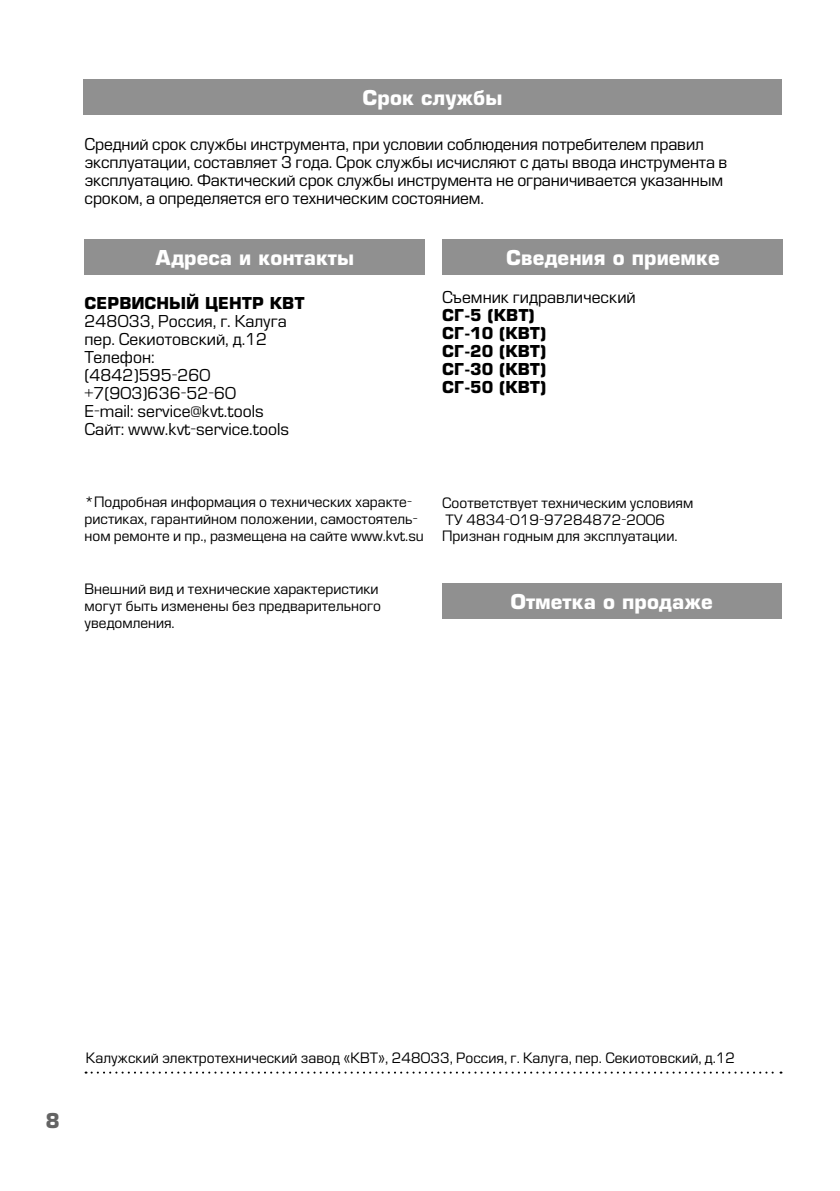
<style>
.page{position:relative;width:840px;height:1191px;background:#fff}
.page>*{position:absolute;margin:0;border:0;box-sizing:border-box;transform-origin:0 0}
.t1{font:700 20px "Europe";color:#fff}
.t2{font:700 20px "Europe";color:#646464}
.t3{font:16px/18px "Europe";letter-spacing:-.01em;color:#000}
.t4{font:700 16px/18px "Europe";color:#000}
.t5{font:14px/16.8px "Europe";color:#000}
</style>
<div class="page">
<div style="left:442px;top:240px;width:340px;height:35px;background:#909090"></div>
<div style="left:84px;top:240px;width:341px;height:35px;background:#909090"></div>
<div style="left:441px;top:584px;width:340px;height:35px;background:#909090"></div>
<svg style="left:85px;top:1071px;width:696px;height:2px"></svg>
<div style="left:83px;top:79px;width:698px;height:36px;background:#909090"></div>
<p class="t1" style="left:362px;top:86px;width:141px">Срок службы</p>
<p class="t3" style="left:84px;top:135px;width:644px">Средний срок службы инструмента, при условии соблюдения потребителем правил эксплуатации, составляет 3 года. Срок службы исчисляют с даты ввода инструмента в эксплуатацию. Фактический срок службы инструмента не ограничивается указанным сроком, а определяется его техническим состоянием.</p>
<p class="t1" style="left:155px;top:246px;width:200px">Адреса и контакты</p>
<p class="t4" style="left:84px;top:294px;width:221px">СЕРВИСНЫЙ ЦЕНТР КВТ</p>
<p class="t3" style="left:84px;top:313px;width:206px">248033, Россия, г. Калуга пер. Секиотовский, д.12<br>Телефон:<br>(4842)595-260 +7(903)636-52-60<br>E-mail: service@kvt.tools<br>Сайт: www.kvt-service.tools</p>
<p class="t1" style="left:506px;top:246px;width:215px">Сведения о приемке</p>
<p class="t3" style="left:442px;top:288px;width:195px">Съемник гидравлический</p>
<p class="t4" style="left:442px;top:306px;width:106px">СГ-5 (КВТ)<br>СГ-10 (КВТ)<br>СГ-20 (КВТ)<br>СГ-30 (КВТ)<br>СГ-50 (КВТ)</p>
<p class="t5" style="left:84px;top:493px;width:340px">*Подробная информация о технических характе&shy;ристиках, гарантийном положении, самостоятель&shy;ном ремонте и пр., размещена на сайте www.kvt.su</p>
<p class="t5" style="left:442px;top:494px;width:252px">Соответствует техническим условиям<br>ТУ 4834-019-97284872-2006<br>Признан годным для эксплуатации.</p>
<p class="t5" style="left:84px;top:581px;width:298px">Внешний вид и технические характеристики могут быть изменены без предварительного уведомления.</p>
<p class="t1" style="left:510px;top:590px;width:204px">Отметка о продаже</p>
<p class="t2" style="left:45px;top:1108px;width:16px">8</p>
<p class="t5" style="left:86px;top:1049px;width:650px">Калужский электротехнический завод «КВТ», 248033, Россия, г. Калуга, пер. Секиотовский, д.12</p>
</div>
